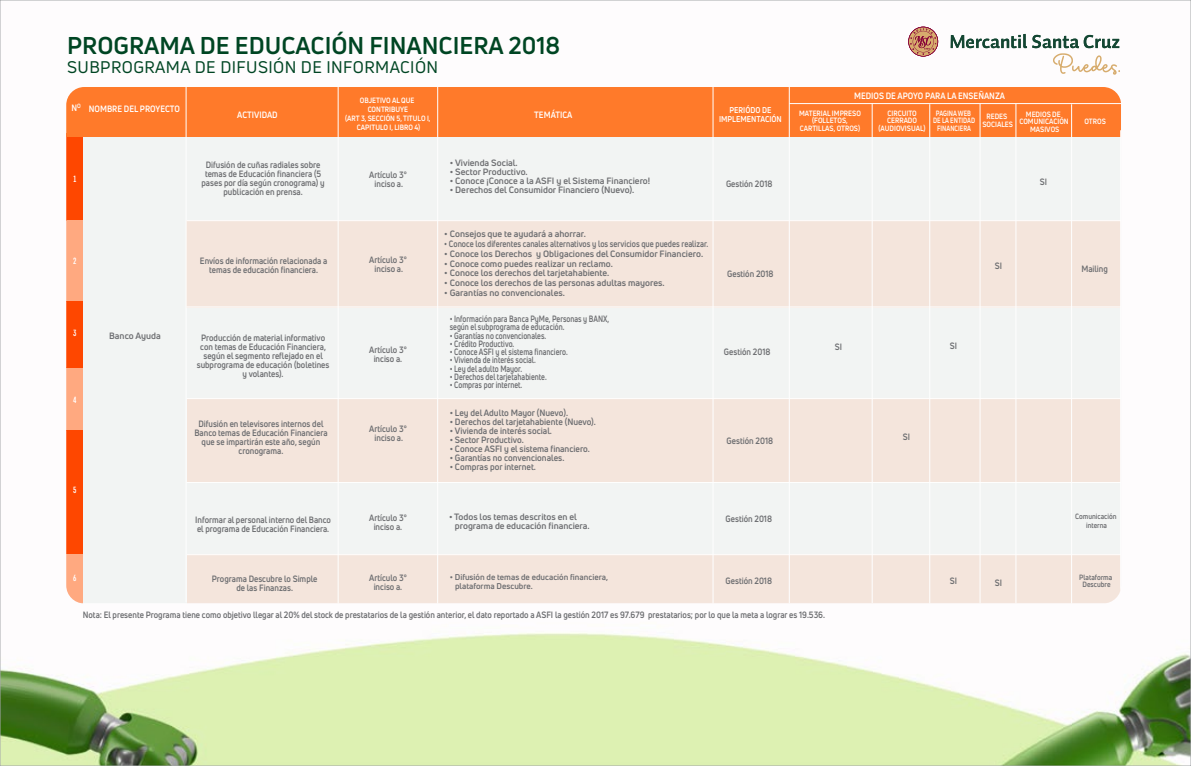
<style>
.page{position:relative;width:1191px;height:766px;background:#fff}
.page>*{position:absolute;margin:0;border:0;box-sizing:border-box;transform-origin:0 0}
.t1{font:700 23.85px "Uni Neue";color:#004523}
.t2{font:16.5px "Uni Neue";letter-spacing:.025em;color:#004523}
.t3{font:700 9px/9px "Uni Neue";color:#6d6e71;text-align:center;scale:.9 1}
.t4{font:700 9px "Uni Neue";color:#6d6e71}
.t5{font:700 9px/8.2px "Uni Neue";color:#6d6e71;scale:.8 1}
.t6{font:700 9px "Uni Neue";color:#6d6e71;scale:.95 1}
.t7{font:700 9px "Uni Neue";color:#6d6e71;scale:.85 1}
.t8{font:700 9px "Uni Neue";color:#fff;scale:.9 1}
.t9{font:500 9px "Core Sans D47 Cn";color:#fff}
.t10{font:700 8.25px/9px "Uni Neue";color:#6d6e71}
.t11{font:700 8.25px/9px "Uni Neue";color:#fff;text-align:center;scale:.9 1}
.t12{font:700 7.5px/7.5px "Uni Neue";color:#fff;text-align:center;scale:.9 1}
.t13{font:700 7.5px/9px "Uni Neue";color:#6d6e71;text-align:center;scale:.9 1}
.t14{font:700 7.5px/7.5px "Uni Neue";color:#fff;text-align:center;scale:.8 1}
</style>
<div class="page">
<img style="left:2px;top:26px;width:1187px;height:737px">
<svg style="left:908px;top:27px;width:30px;height:29px"></svg>
<svg style="left:950px;top:34px;width:170px;height:41px"></svg>
<div style="left:67px;top:88px;width:1054px;height:515px;background:#f2f4f3"></div>
<div style="left:67px;top:133px;width:16px;height:87px;background:#fe4700"></div>
<div style="left:66px;top:87px;width:1054px;height:50px;background:#ff7a2a"></div>
<div style="left:67px;top:220px;width:16px;height:82px;background:#ffa980"></div>
<div style="left:186px;top:220px;width:934px;height:87px;background:#f4e5dc"></div>
<div style="left:187px;top:398px;width:933px;height:84px;background:#f4e5dc"></div>
<div style="left:187px;top:554px;width:933px;height:49px;background:#f4e5dc"></div>
<div style="left:67px;top:367px;width:16px;height:63px;background:#ffa980"></div>
<div style="left:67px;top:554px;width:16px;height:49px;background:#ffa980"></div>
<div style="left:67px;top:302px;width:16px;height:66px;background:#fe4700"></div>
<div style="left:67px;top:430px;width:16px;height:124px;background:#fe4700"></div>
<hr style="left:186px;top:87px;width:1px;height:515px;background:#fff">
<hr style="left:338px;top:87px;width:1px;height:516px;background:#fff">
<hr style="left:437px;top:87px;width:1px;height:516px;background:#fff">
<hr style="left:712px;top:87px;width:1px;height:516px;background:#fff">
<hr style="left:789px;top:87px;width:1px;height:516px;background:#fff">
<hr style="left:929px;top:104px;width:1px;height:499px;background:#fff">
<hr style="left:979px;top:104px;width:1px;height:499px;background:#fff">
<hr style="left:789px;top:103px;width:332px;height:1px;background:#fff">
<hr style="left:186px;top:220px;width:935px;height:1px;background:#fff">
<hr style="left:1071px;top:104px;width:1px;height:499px;background:#fff">
<hr style="left:1015px;top:104px;width:1px;height:499px;background:#fff">
<hr style="left:1120px;top:130px;width:1px;height:473px;background:#fff">
<hr style="left:186px;top:306px;width:935px;height:1px;background:#fff">
<hr style="left:187px;top:398px;width:933px;height:1px;background:#fff">
<hr style="left:186px;top:482px;width:935px;height:1px;background:#fff">
<hr style="left:187px;top:554px;width:934px;height:1px;background:#fff">
<hr style="left:79px;top:603px;width:1042px;height:1px;background:#fff">
<hr style="left:871px;top:103px;width:1px;height:499px;background:#fff">
<h1 class="t1" style="left:67px;top:31px;width:494px">PROGRAMA DE EDUCACIÓN FINANCIERA 2018</h1>
<h2 class="t2" style="left:67px;top:57px;width:372px">SUBPROGRAMA DE DIFUSIÓN DE INFORMACIÓN</h2>
<p class="t8" style="left:71px;top:102px;width:12px">N<sup>O</sup></p>
<p class="t8" style="left:89px;top:103px;width:103px">NOMBRE DEL PROYECTO</p>
<p class="t12" style="left:345px;top:95px;width:96px;line-height:9px">OBJETIVO AL QUE<br>CONTRIBUYE<br>(ART 3, SECCIÓN 5, TITULO I,<br>CAPITULO I, LIBRO 4)</p>
<p class="t8" style="left:237px;top:109px;width:46px">ACTIVIDAD</p>
<p class="t8" style="left:534px;top:109px;width:44px">TEMÁTICA</p>
<p class="t11" style="left:719px;top:105px;width:71px">PERIÓDO DE<br>IMPLEMENTACIÓN</p>
<p class="t9" style="left:73px;top:173px;width:5px">1</p>
<p class="t9" style="left:73px;top:255px;width:5px">2</p>
<p class="t9" style="left:73px;top:327px;width:5px">3</p>
<p class="t9" style="left:73px;top:394px;width:5px">4</p>
<p class="t9" style="left:73px;top:483px;width:5px">5</p>
<p class="t9" style="left:73px;top:572px;width:5px">6</p>
<p class="t4" style="left:109px;top:330px;width:53px">Banco Ayuda</p>
<p class="t4" style="left:450px;top:157px;width:69px">• Vivienda Social.</p>
<p class="t4" style="left:450px;top:166px;width:79px">• Sector Productivo.</p>
<p class="t4" style="left:450px;top:175px;width:202px">• Conoce ¡Conoce a la ASFI y el Sistema Financiero!</p>
<p class="t4" style="left:450px;top:184px;width:186px">• Derechos del Consumidor Financiero (Nuevo).</p>
<p class="t3" style="left:201px;top:160px;width:138px">Difusión de cuñas radiales sobre temas de Educación financiera (5 pases por día según cronograma) y publicación en prensa.</p>
<p class="t3" style="left:369px;top:170px;width:43px">Artículo 3° inciso a.</p>
<p class="t3" style="left:726px;top:179px;width:53px">Gestión 2018</p>
<p class="t3" style="left:200px;top:256px;width:143px">Envíos de información relacionada a temas de educación financiera.</p>
<p class="t3" style="left:369px;top:254px;width:43px">Artículo 3° inciso a.</p>
<p class="t4" style="left:444px;top:228px;width:143px">• Consejos que te ayudará a ahorrar.</p>
<p class="t7" style="left:444px;top:238px;width:312px">• Conoce los diferentes canales alternativos y los servicios que puedes realizar.</p>
<p class="t4" style="left:444px;top:248px;width:260px">• Conoce los Derechos y Obligaciones del Consumidor Financiero.</p>
<p class="t4" style="left:444px;top:258px;width:170px">• Conoce como puedes realizar un reclamo.</p>
<p class="t4" style="left:444px;top:267px;width:167px">• Conoce los derechos del tarjetahabiente.</p>
<p class="t4" style="left:444px;top:277px;width:222px">• Conoce los derechos de las personas adultas mayores.</p>
<p class="t4" style="left:444px;top:287px;width:122px">• Garantías no convencionales.</p>
<p class="t3" style="left:727px;top:269px;width:53px">Gestión 2018</p>
<p class="t3" style="left:197px;top:333px;width:149px">Producción de material informativo con temas de Educación Financiera, según el segmento reflejado en el subprograma de educación (boletines y volantes).</p>
<p class="t5" style="left:450px;top:314px;width:201px">• Información para Banca PyMe, Personas y BANX, según el subprograma de educación.</p>
<p class="t5" style="left:450px;top:331px;width:122px">• Garantías no convencionales.</p>
<p class="t5" style="left:450px;top:339px;width:82px">• Crédito Productivo.</p>
<p class="t5" style="left:450px;top:347px;width:149px">• Conoce ASFI y el sistema financiero.</p>
<p class="t5" style="left:450px;top:356px;width:109px">• Vivienda de interés social.</p>
<p class="t5" style="left:450px;top:364px;width:92px">• Ley del adulto Mayor.</p>
<p class="t5" style="left:450px;top:372px;width:123px">• Derechos del tarjetahabiente.</p>
<p class="t5" style="left:450px;top:380px;width:92px">• Compras por internet.</p>
<p class="t3" style="left:369px;top:345px;width:43px">Artículo 3° inciso a.</p>
<p class="t3" style="left:724px;top:346px;width:53px">Gestión 2018</p>
<p class="t6" style="left:450px;top:407px;width:126px">• Ley del Adulto Mayor (Nuevo).</p>
<p class="t6" style="left:450px;top:416px;width:155px">• Derechos del tarjetahabiente (Nuevo).</p>
<p class="t6" style="left:450px;top:425px;width:109px">• Vivienda de interés social.</p>
<p class="t6" style="left:450px;top:434px;width:79px">• Sector Productivo.</p>
<p class="t6" style="left:450px;top:443px;width:149px">• Conoce ASFI y el sistema financiero.</p>
<p class="t6" style="left:450px;top:452px;width:122px">• Garantías no convencionales.</p>
<p class="t6" style="left:450px;top:461px;width:92px">• Compras por internet.</p>
<p class="t3" style="left:194px;top:419px;width:149px">Difusión en televisores internos del<br>Banco temas de Educación Financiera que se impartirán este año, según cronograma.</p>
<p class="t3" style="left:369px;top:424px;width:43px">Artículo 3° inciso a.</p>
<p class="t3" style="left:726px;top:436px;width:53px">Gestión 2018</p>
<p class="t3" style="left:195px;top:514px;width:152px;text-align:left">Informar al personal interno del Banco el programa de Educación Financiera.</p>
<p class="t3" style="left:369px;top:512px;width:43px">Artículo 3° inciso a.</p>
<p class="t4" style="left:449px;top:511px;width:129px">• Todos los temas descritos en el</p>
<p class="t3" style="left:725px;top:514px;width:53px">Gestión 2018</p>
<p class="t4" style="left:455px;top:520px;width:136px">programa de educación financiera.</p>
<p class="t10" style="left:455px;top:572px;width:154px;text-indent:-5px">• Difusión de temas de educación financiera, plataforma Descubre.</p>
<p class="t3" style="left:212px;top:573px;width:119px">Programa Descubre lo Simple de las Finanzas.</p>
<p class="t3" style="left:369px;top:573px;width:43px">Artículo 3° inciso a.</p>
<p class="t3" style="left:725px;top:575px;width:53px">Gestión 2018</p>
<p class="t8" style="left:854px;top:90px;width:169px">MEDIOS DE APOYO PARA LA ENSEÑANZA</p>
<p class="t12" style="left:799px;top:109px;width:70px">MATERIAL IMPRESO (FOLLETOS,<br>CARTILLAS, OTROS)</p>
<p class="t12" style="left:982px;top:113px;width:36px">REDES<br>SOCIALES</p>
<p class="t12" style="left:878px;top:109px;width:54px">CIRCUITO<br>CERRADO (AUDIOVISUAL)</p>
<p class="t12" style="left:1084px;top:117px;width:25px">OTROS</p>
<p class="t14" style="left:933px;top:109px;width:54px">PAGINA WEB<br>DE LA ENTIDAD<br>FINANCIERA</p>
<p class="t12" style="left:1019px;top:110px;width:56px">MEDIOS DE<br>COMUNICACIÓN<br>MASIVOS</p>
<p class="t3" style="left:835px;top:342px;width:10px">SI</p>
<p class="t3" style="left:902px;top:431px;width:10px">SI</p>
<p class="t3" style="left:949px;top:341px;width:10px">SI</p>
<p class="t3" style="left:994px;top:261px;width:10px">SI</p>
<p class="t3" style="left:1039px;top:177px;width:10px">SI</p>
<p class="t3" style="left:1081px;top:264px;width:31px">Mailing</p>
<p class="t3" style="left:950px;top:576px;width:10px">SI</p>
<p class="t3" style="left:994px;top:577px;width:10px">SI</p>
<p class="t13" style="left:1075px;top:512px;width:48px">Comunicación interna</p>
<p class="t13" style="left:1079px;top:573px;width:38px;line-height:7.5px">Plataforma<br>Descubre</p>
<p class="t3" style="left:83px;top:609px;width:826px">Nota: El presente Programa tiene como objetivo llegar al 20% del stock de prestatarios de la gestión anterior, el dato reportado a ASFI la gestión 2017 es 97.679 prestatarios; por lo que la meta a lograr es 19.536.</p>
</div>
